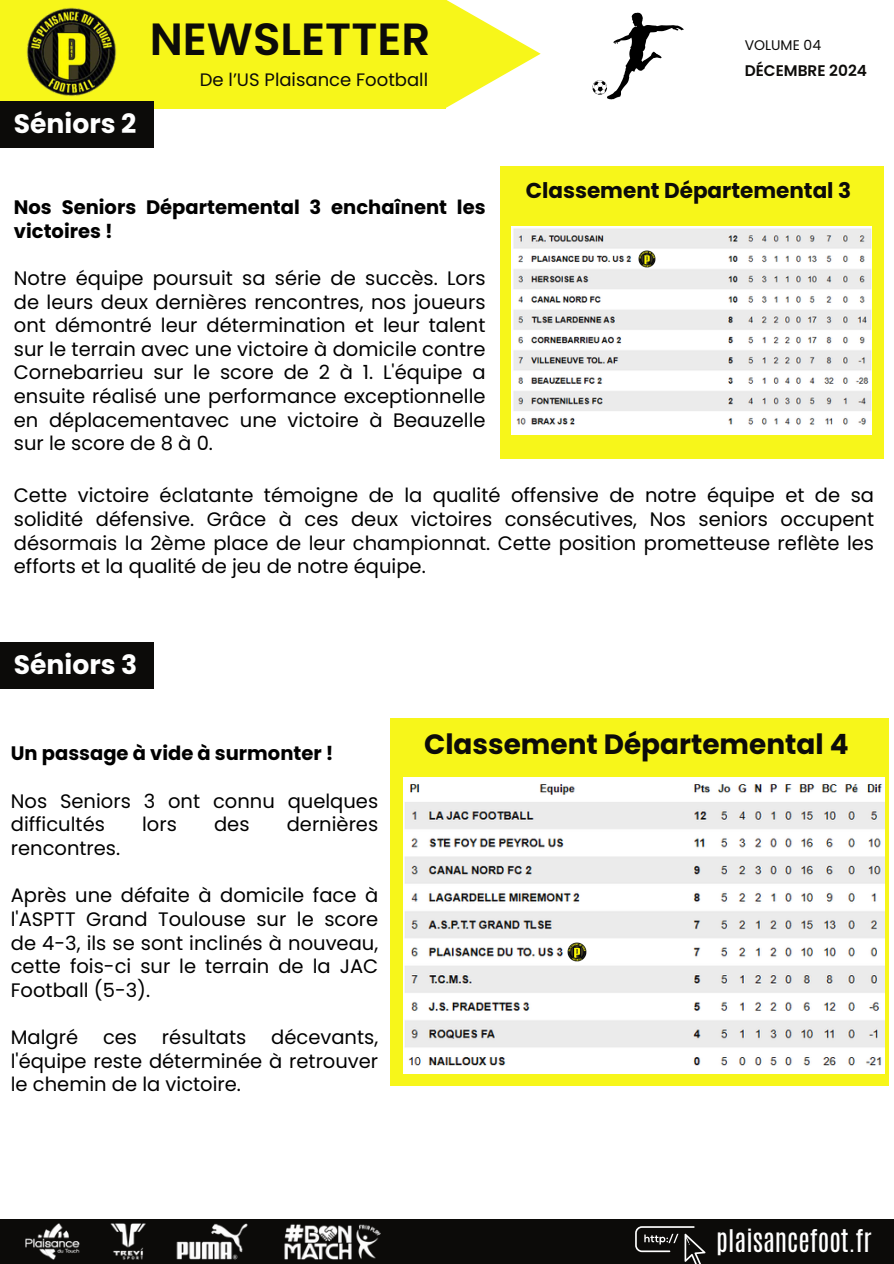
<style>
.page{position:relative;width:894px;height:1264px;background:#fff}
.page>*{position:absolute;margin:0;border:0;box-sizing:border-box;transform-origin:0 0}
.t1{font:600 45px "Poppins";color:#0c0b09}
.t2{font:700 27.9px "Poppins";color:#0c0b09}
.t3{font:700 26.55px "Poppins";color:#fff}
.t4{font:26.1px "Antonio";color:#fff}
.t5{font:700 21.45px "Poppins";color:#0c0b09}
.t6{font:19.5px/23.7px "Poppins";color:#000;text-align:justify}
.t7{font:700 19.5px/23.7px "Poppins";color:#000}
.t8{font:18px "Poppins";color:#0c0b09}
.t9{font:600 15.3px "Poppins";color:#0c0b09}
.t10{font:13.95px "Poppins";color:#0c0b09}
</style>
<div class="page">
<div style="left:0;top:0;width:446px;height:109px;background:#f7f61a"></div>
<img style="left:26px;top:7px;width:90px;height:89px">
<svg style="left:446px;top:0;width:94px;height:108px"></svg>
<svg style="left:592px;top:13px;width:91px;height:86px"></svg>
<div style="left:0;top:1219px;width:893px;height:44px;background:#0c0b09"></div>
<img style="left:25px;top:1223px;width:355px;height:36px">
<svg style="left:635px;top:1226px;width:70px;height:37px"></svg>
<div style="left:0;top:101px;width:153px;height:46px;background:#0c0b09"></div>
<div style="left:0;top:642px;width:153px;height:46px;background:#0c0b09"></div>
<div style="left:499px;top:167px;width:384px;height:292px;background:#f7f61a"></div>
<img style="left:511px;top:226px;width:360px;height:208px">
<img style="left:638px;top:250px;width:17px;height:17px">
<div style="left:390px;top:718px;width:499px;height:367px;background:#f7f61a"></div>
<img style="left:403px;top:777px;width:480px;height:296px">
<img style="left:567px;top:942px;width:19px;height:19px">
<h4 class="t3" style="left:14px;top:105px;width:124px">Séniors 2</h4>
<p class="t1" style="left:150px;top:8px;width:282px">NEWSLETTER</p>
<h1 class="t8" style="left:200px;top:68px;width:230px">De l’US Plaisance Football</h1>
<h4 class="t7" style="left:14px;top:195px;width:473px">Nos Seniors Départemental 3 enchaînent les victoires !</h4>
<p class="t6" style="left:14px;top:266px;width:473px">Notre équipe poursuit sa série de succès. Lors de leurs deux dernières rencontres, nos joueurs ont démontré leur détermination et leur talent sur le terrain avec une victoire à domicile contre Cornebarrieu sur le score de 2 à 1. L'équipe a ensuite réalisé une performance exceptionnelle en déplacementavec une victoire à Beauzelle sur le score de 8 à 0.</p>
<h6 class="t10" style="left:744px;top:35px;width:78px">VOLUME 04</h6>
<p class="t9" style="left:744px;top:60px;width:124px">DÉCEMBRE 2024</p>
<h2 class="t5" style="left:525px;top:175px;width:327px">Classement Départemental 3</h2>
<h5 class="t6" style="left:14px;top:483px;width:861px">Cette victoire éclatante témoigne de la qualité offensive de notre équipe et de sa solidité défensive. Grâce à ces deux victoires consécutives, Nos seniors occupent désormais la 2ème place de leur championnat. Cette position prometteuse reflète les efforts et la qualité de jeu de notre équipe.</h5>
<h5 class="t3" style="left:14px;top:646px;width:125px">Séniors 3</h5>
<p class="t7" style="left:11px;top:741px;width:324px">Un passage à vide à surmonter !</p>
<h5 class="t6" style="left:11px;top:789px;width:369px">Nos Seniors 3 ont connu quelques difficultés</h5>
<h5 class="t6" style="left:142px;top:812px;width:36px">lors</h5>
<h5 class="t6" style="left:214px;top:812px;width:37px">des</h5>
<h5 class="t6" style="left:287px;top:812px;width:93px">dernières</h5>
<h5 class="t6" style="left:11px;top:836px;width:111px">rencontres.</h5>
<h2 class="t6" style="left:11px;top:883px;width:369px">Après une défaite à domicile face à l'ASPTT Grand Toulouse sur le score de 4-3, ils se sont inclinés à nouveau, cette fois-ci sur le terrain de la JAC Football (5-3).</h2>
<h4 class="t6" style="left:11px;top:1025px;width:69px">Malgré</h4>
<h4 class="t6" style="left:103px;top:1025px;width:36px">ces</h4>
<h4 class="t6" style="left:162px;top:1025px;width:86px">résultats</h4>
<h4 class="t6" style="left:11px;top:1025px;width:369px;text-indent:260px">décevants, l'équipe reste déterminée à retrouver le chemin de la victoire.</h4>
<p class="t2" style="left:424px;top:725px;width:426px">Classement Départemental 4</p>
<p class="t4" style="left:716px;top:1221px;width:157px">plaisancefoot.fr</p>
</div>
